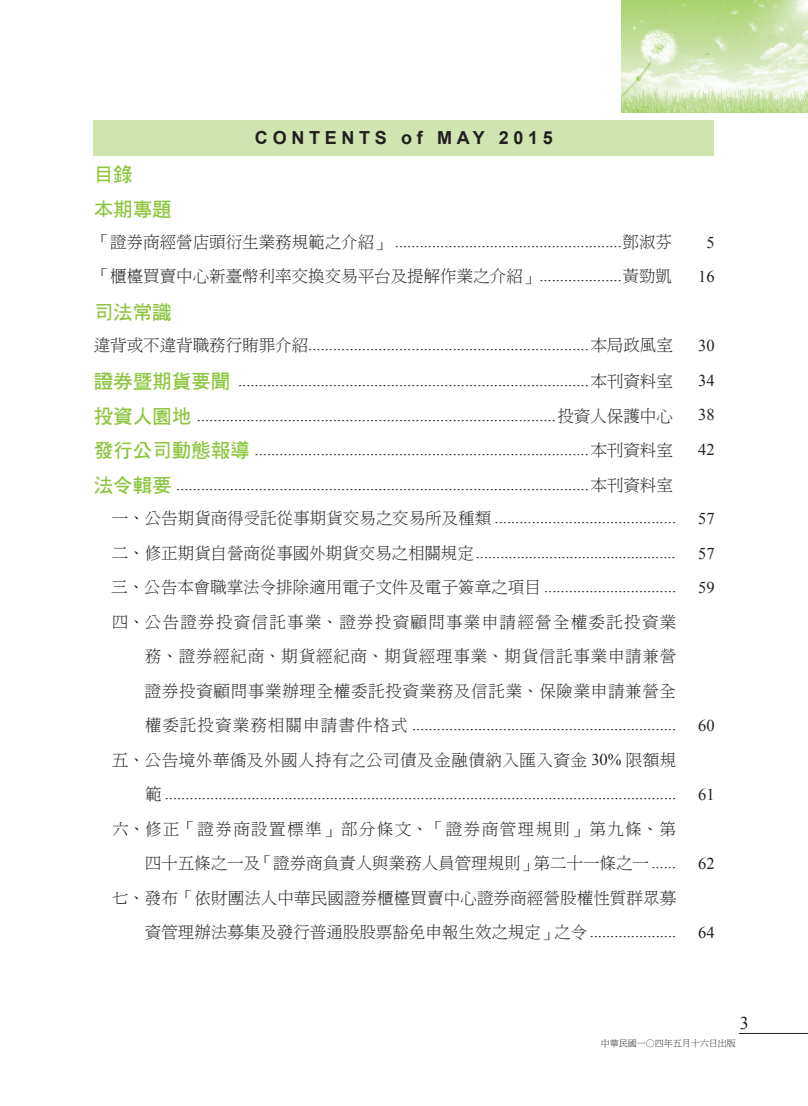
<style>
.page{position:relative;width:808px;height:1106px;background:#fff}
.page>*{position:absolute;margin:0;border:0;box-sizing:border-box;transform-origin:0 0}
.t1{font:19.5px/34.5px "DF Hei Bd HK BF";color:#8bc63e}
.t2{font:700 18px "Arial";letter-spacing:.26em;color:#231f20}
.t3{font:18px "Times New Roman";color:#231f20}
.t4{font:16.5px/34.5px "Times New Roman";color:#231f20;text-align:justify}
.t5{font:16.5px/34.5px "DF Ming Lt HK BF";letter-spacing:.005em;color:#231f20;text-align:justify}
.t6{font:16.5px "DF Ming Lt HK BF";letter-spacing:.03em;color:#231f20}
.t7{font:9px "DF Ming Lt HK BF";color:#231f20}
.s1{font-family:"DF Ming Lt HK BF"}
.s2{font-family:"Times New Roman"}
.s3{font-family:"DF Hei Bd HK BF";font-size:19.5px;color:#8bc63e}
</style>
<div class="page">
<hr style="left:739px;top:1033px;width:69px;height:1px;background:#231f20">
<img style="left:621px;top:0;width:187px;height:112px">
<div style="left:94px;top:120px;width:620px;height:35px;background:#cfe4ae"></div>
<p class="t2" style="left:255px;top:126px;width:299px">CONTENTS of MAY 2015</p>
<p class="t1" style="left:94px;top:157px;width:79px">目錄<br>本期專題</p>
<p class="t4" style="left:94px;top:224px;width:580px"><span class="s1">「證券商經營店頭衍生業務規範之介紹」</span> .......................................................<span class="s1">鄧淑芬</span></p>
<p class="t5" style="left:94px;top:259px;width:580px">「櫃檯買賣中心新臺幣利率交換交易平台及提解作業之介紹」<span class="s2">....................</span>黃勁凱</p>
<p class="t1" style="left:94px;top:295px;width:79px">司法常識</p>
<p class="t4" style="left:94px;top:326px;width:581px;line-height:36px"><span class="s1">違背或不違背職務行賄罪介紹</span>....................................................................<span class="s1">本局政風室</span><span class="s3">證券暨期貨要聞</span> .....................................................................................<span class="s1">本刊資料室</span></p>
<p class="t4" style="left:94px;top:398px;width:581px"><span class="s3">投資人園地</span> .......................................................................................<span class="s1">投資人保護中心</span><span class="s3">發行公司動態報導</span> .................................................................................<span class="s1">本刊資料室</span><span class="s3">法令輯要</span> ....................................................................................................<span class="s1">本刊資料室</span></p>
<p class="t4" style="left:111px;top:500px;width:566px"><span class="s1">一、公告期貨商得受託從事期貨交易之交易所及種類</span> ............................................<span class="s1">二、修正期貨自營商從事國外期貨交易之相關規定</span>.................................................<span class="s1">三、公告本會職掌法令排除適用電子文件及電子簽章之項目</span> ................................</p>
<p class="t5" style="left:145px;top:604px;width:533px;text-indent:-33px">四、公告證券投資信託事業、證券投資顧問事業申請經營全權委託投資業務、證券經紀商、期貨經紀商、期貨經理事業、期貨信託事業申請兼營證券投資顧問事業辦理全權委託投資業務及信託業、保險業申請兼營全</p>
<p class="t4" style="left:145px;top:707px;width:533px"><span class="s1">權委託投資業務相關申請書件格式</span> ................................................................</p>
<p class="t6" style="left:112px;top:751px;width:566px">五、公告境外華僑及外國人持有之公司債及金融債納入匯入資金 <span class="s2">30%</span> 限額規</p>
<p class="t4" style="left:145px;top:776px;width:533px"><span class="s1">範</span> ............................................................................................................................</p>
<p class="t5" style="left:112px;top:811px;width:566px;text-align:right">六、修正「證券商設置標準」部分條文、「證券商管理規則」第九條、第四十五條之一及「證券商負責人與業務人員管理規則」第二十一條之一<span class="s2">......<br></span>七、發布「依財團法人中華民國證券櫃檯買賣中心證券商經營股權性質群眾募資管理辦法募集及發行普通股股票豁免申報生效之規定」之令<span class="s2">.....................</span></p>
<p class="t4" style="left:698px;top:225px;width:18px;text-align:center">5<br>16</p>
<p class="t4" style="left:698px;top:328px;width:18px">30<br>34<br>38<br>42</p>
<p class="t4" style="left:698px;top:501px;width:18px">57<br>57<br>59</p>
<p class="t4" style="left:698px;top:708px;width:18px">60</p>
<p class="t4" style="left:698px;top:777px;width:18px">61</p>
<p class="t4" style="left:698px;top:846px;width:18px">62</p>
<p class="t4" style="left:698px;top:915px;width:18px">64</p>
<p class="t3" style="left:740px;top:1010px;width:10px">3</p>
<p class="t7" style="left:601px;top:1039px;width:136px">中華民國一○四年五月十六日出版</p>
</div>
